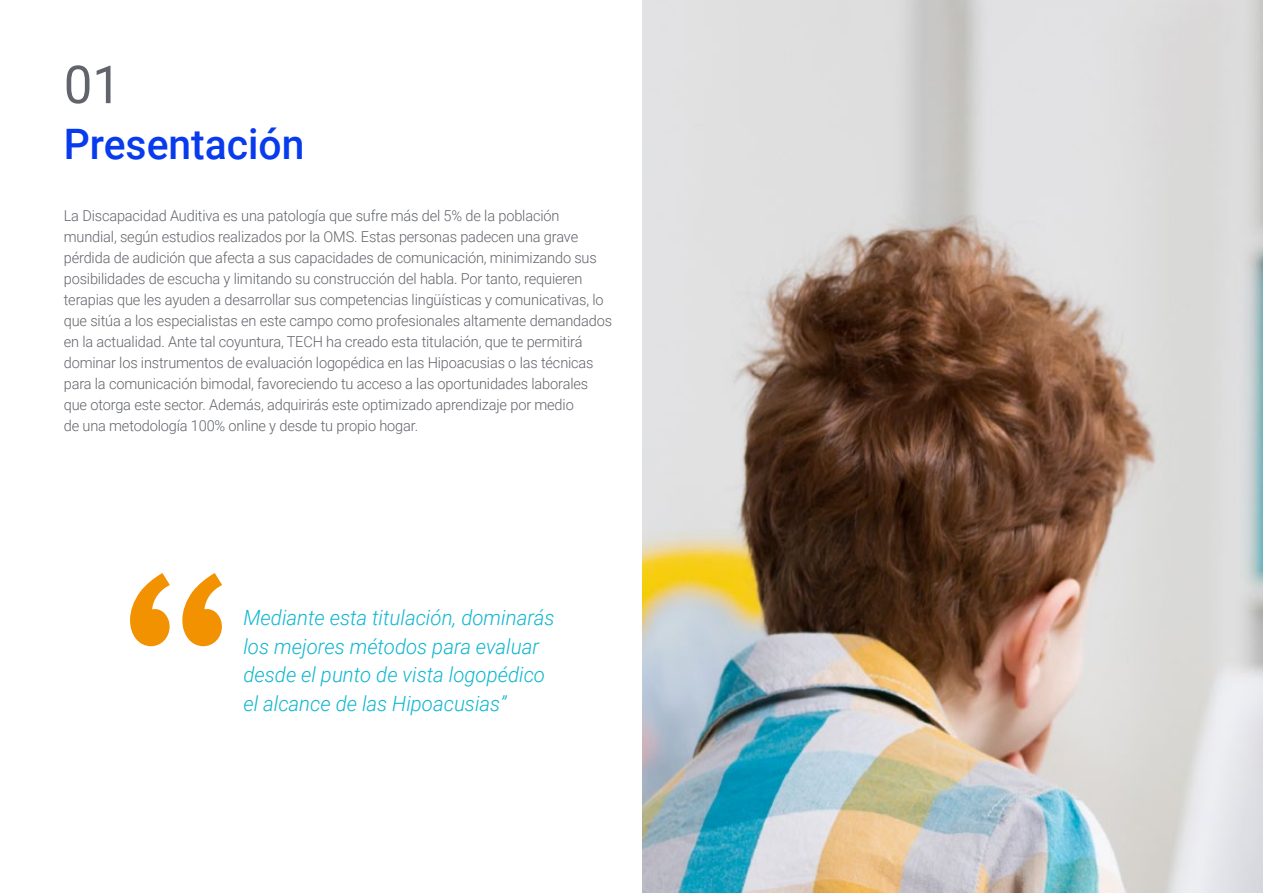
<style>
.page{position:relative;width:1263px;height:893px;background:#fff}
.page>*{position:absolute;margin:0;border:0;box-sizing:border-box;transform-origin:0 0}
.t1{font:52.5px "Roboto";color:#61646a}
.t2{font:500 42px "Roboto";color:#083bee}
.t3{font:italic 300 21px/28.5px "Roboto";color:#0fb6cf}
.t4{font:300 15px/21px "Roboto";letter-spacing:-.01em;color:#61646a}
</style>
<div class="page">
<svg style="left:130px;top:573px;width:92px;height:73px"></svg>
<img style="left:642px;top:0;width:621px;height:893px">
<h1 class="t1" style="left:64px;top:48px;width:59px">01</h1>
<h2 class="t2" style="left:64px;top:115px;width:242px">Presentación</h2>
<p class="t4" style="left:64px;top:205px;width:550px">La Discapacidad Auditiva es una patología que sufre más del 5% de la población mundial, según estudios realizados por la OMS. Estas personas padecen una grave pérdida de audición que afecta a sus capacidades de comunicación, minimizando sus posibilidades de escucha y limitando su construcción del habla. Por tanto, requieren terapias que les ayuden a desarrollar sus competencias lingüísticas y comunicativas, lo que sitúa a los especialistas en este campo como profesionales altamente demandados en la actualidad. Ante tal coyuntura, TECH ha creado esta titulación, que te permitirá dominar los instrumentos de evaluación logopédica en las Hipoacusias o las técnicas para la comunicación bimodal, favoreciendo tu acceso a las oportunidades laborales que otorga este sector. Además, adquirirás este optimizado aprendizaje por medio<br>de una metodología 100% online y desde tu propio hogar.</p>
<h3 class="t3" style="left:243px;top:603px;width:313px">Mediante esta titulación, dominarás los mejores métodos para evaluar desde el punto de vista logopédico el alcance de las Hipoacusias”</h3>
</div>
